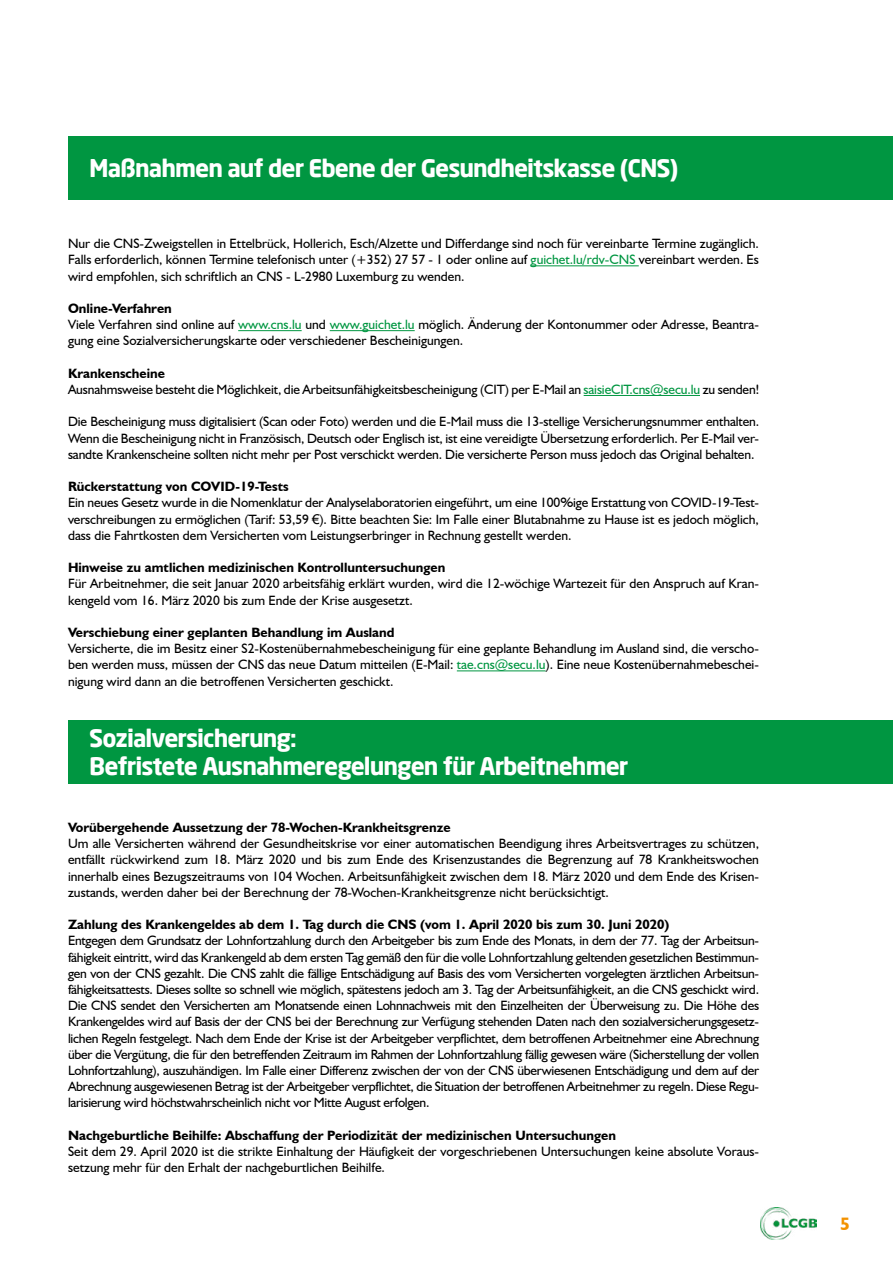
<style>
.page{position:relative;width:893px;height:1263px;background:#fff}
.page>*{position:absolute;margin:0;border:0;box-sizing:border-box;transform-origin:0 0}
.t1{font:700 24px/28.8px "Neo Sans";letter-spacing:-.04em;color:#fff}
.t2{font:700 18px "Humanist 521 BT";color:#f39200}
.t3{font:13.5px/16.2px "Humanist 521 BT";color:#000;text-align:justify}
.t4{font:700 13.5px "Humanist 521 BT";color:#000}
.s1{color:#009641}
.s2{font-weight:700}
.s3{font-family:"Arial"}
</style>
<div class="page">
<img style="left:761px;top:1207px;width:56px;height:33px">
<div style="left:68px;top:136px;width:825px;height:64px;background:#009641"></div>
<hr style="left:531px;top:265px;width:108px;height:1px;background:#009641">
<hr style="left:238px;top:330px;width:64px;height:1px;background:#009641">
<hr style="left:330px;top:330px;width:85px;height:1px;background:#009641">
<hr style="left:584px;top:395px;width:116px;height:1px;background:#009641">
<hr style="left:457px;top:670px;width:89px;height:1px;background:#009641">
<div style="left:68px;top:720px;width:825px;height:64px;background:#009641"></div>
<h1 class="t1" style="left:89px;top:153px;width:591px">Maßnahmen auf der Ebene der Gesundheitskasse (CNS)</h1>
<p class="t3" style="left:68px;top:235px;width:692px">Nur die CNS-Zweigstellen in Ettelbrück, Hollerich, Esch/Alzette und Differdange sind noch für vereinbarte Termine zugänglich.<br>Falls erforderlich, können Termine telefonisch unter (+352) 27 57 - 1 oder online auf <span class="s1">guichet.lu/rdv-CNS</span> vereinbart werden. Es wird empfohlen, sich schriftlich an CNS - L-2980 Luxemburg zu wenden.</p>
<p class="t3" style="left:68px;top:300px;width:692px;text-align:left"><span class="s2">Online-Verfahren<br></span>Viele Verfahren sind online auf <span class="s1">www.cns.lu</span> und <span class="s1">www.guichet.lu</span> möglich. Änderung der Kontonummer oder Adresse, Beantra&shy;gung eine Sozialversicherungskarte oder verschiedener Bescheinigungen.</p>
<p class="t3" style="left:68px;top:365px;width:692px"><span class="s2">Krankenscheine<br></span>Ausnahmsweise besteht die Möglichkeit, die Arbeitsunfähigkeitsbescheinigung (CIT) per E-Mail an <span class="s1">saisieCIT.cns@secu.lu</span> zu senden!</p>
<p class="t3" style="left:68px;top:413px;width:693px">Die Bescheinigung muss digitalisiert (Scan oder Foto) werden und die E-Mail muss die 13-stellige Versicherungsnummer enthalten.<br>Wenn die Bescheinigung nicht in Französisch, Deutsch oder Englisch ist, ist eine vereidigte Übersetzung erforderlich. Per E-Mail ver&shy;sandte Krankenscheine sollten nicht mehr per Post verschickt werden. Die versicherte Person muss jedoch das Original behalten.</p>
<p class="t4" style="left:68px;top:478px;width:222px">Rückerstattung von COVID-19-Tests</p>
<p class="t3" style="left:68px;top:494px;width:693px">Ein neues Gesetz wurde in die Nomenklatur der Analyselaboratorien eingeführt, um eine 100%ige Erstattung von COVID-19-Test&shy;verschreibungen zu ermöglichen (Tarif: 53,59 <span class="s3">€</span>). Bitte beachten Sie: Im Falle einer Blutabnahme zu Hause ist es jedoch möglich, dass die Fahrtkosten dem Versicherten vom Leistungserbringer in Rechnung gestellt werden.</p>
<p class="t4" style="left:68px;top:559px;width:379px">Hinweise zu amtlichen medizinischen Kontrolluntersuchungen</p>
<p class="t3" style="left:68px;top:575px;width:692px">Für Arbeitnehmer, die seit Januar 2020 arbeitsfähig erklärt wurden, wird die 12-wöchige Wartezeit für den Anspruch auf Kran&shy;kengeld vom 16. März 2020 bis zum Ende der Krise ausgesetzt.</p>
<p class="t4" style="left:68px;top:624px;width:328px">Verschiebung einer geplanten Behandlung im Ausland</p>
<p class="t3" style="left:68px;top:640px;width:692px">Versicherte, die im Besitz einer S2-Kostenübernahmebescheinigung für eine geplante Behandlung im Ausland sind, die verscho&shy;ben werden muss, müssen der CNS das neue Datum mitteilen (E-Mail: <span class="s1">tae.cns@secu.lu</span>). Eine neue Kostenübernahmebeschei&shy;nigung wird dann an die betroffenen Versicherten geschickt.</p>
<h1 class="t1" style="left:89px;top:723px;width:541px">Sozialversicherung:<br>Befristete Ausnahmeregelungen für Arbeitnehmer</h1>
<p class="t4" style="left:68px;top:819px;width:384px">Vorübergehende Aussetzung der 78-Wochen-Krankheitsgrenze</p>
<p class="t3" style="left:68px;top:835px;width:692px">Um alle Versicherten während der Gesundheitskrise vor einer automatischen Beendigung ihres Arbeitsvertrages zu schützen, entfällt rückwirkend zum 18. März 2020 und bis zum Ende des Krisenzustandes die Begrenzung auf 78 Krankheitswochen innerhalb eines Bezugszeitraums von 104 Wochen. Arbeitsunfähigkeit zwischen dem 18. März 2020 und dem Ende des Krisen&shy;zustands, werden daher bei der Berechnung der 78-Wochen-Krankheitsgrenze nicht berücksichtigt.</p>
<p class="t4" style="left:68px;top:916px;width:603px">Zahlung des Krankengeldes ab dem 1. Tag durch die CNS (vom 1. April 2020 bis zum 30. Juni 2020)</p>
<p class="t3" style="left:68px;top:932px;width:693px">Entgegen dem Grundsatz der Lohnfortzahlung durch den Arbeitgeber bis zum Ende des Monats, in dem der 77. Tag der Arbeitsun&shy;fähigkeit eintritt, wird das Krankengeld ab dem ersten Tag gemäß den für die volle Lohnfortzahlung geltenden gesetzlichen Bestimmun&shy;gen von der CNS gezahlt. Die CNS zahlt die fällige Entschädigung auf Basis des vom Versicherten vorgelegten ärztlichen Arbeitsun&shy;fähigkeitsattests. Dieses sollte so schnell wie möglich, spätestens jedoch am 3. Tag der Arbeitsunfähigkeit, an die CNS geschickt wird.<br>Die CNS sendet den Versicherten am Monatsende einen Lohnnachweis mit den Einzelheiten der Überweisung zu. Die Höhe des Krankengeldes wird auf Basis der der CNS bei der Berechnung zur Verfügung stehenden Daten nach den sozialversicherungsgesetz&shy;lichen Regeln festgelegt. Nach dem Ende der Krise ist der Arbeitgeber verpflichtet, dem betroffenen Arbeitnehmer eine Abrechnung über die Vergütung, die für den betreffenden Zeitraum im Rahmen der Lohnfortzahlung fällig gewesen wäre (Sicherstellung der vollen Lohnfortzahlung), auszuhändigen. Im Falle einer Differenz zwischen der von der CNS überwiesenen Entschädigung und dem auf der Abrechnung ausgewiesenen Betrag ist der Arbeitgeber verpflichtet, die Situation der betroffenen Arbeitnehmer zu regeln. Diese Regu&shy;larisierung wird höchstwahrscheinlich nicht vor Mitte August erfolgen.</p>
<p class="t4" style="left:68px;top:1127px;width:549px">Nachgeburtliche Beihilfe: Abschaffung der Periodizität der medizinischen Untersuchungen</p>
<p class="t3" style="left:68px;top:1143px;width:692px">Seit dem 29. April 2020 ist die strikte Einhaltung der Häufigkeit der vorgeschriebenen Untersuchungen keine absolute Voraus&shy;setzung mehr für den Erhalt der nachgeburtlichen Beihilfe.</p>
<h2 class="t2" style="left:840px;top:1213px;width:11px">5</h2>
</div>
